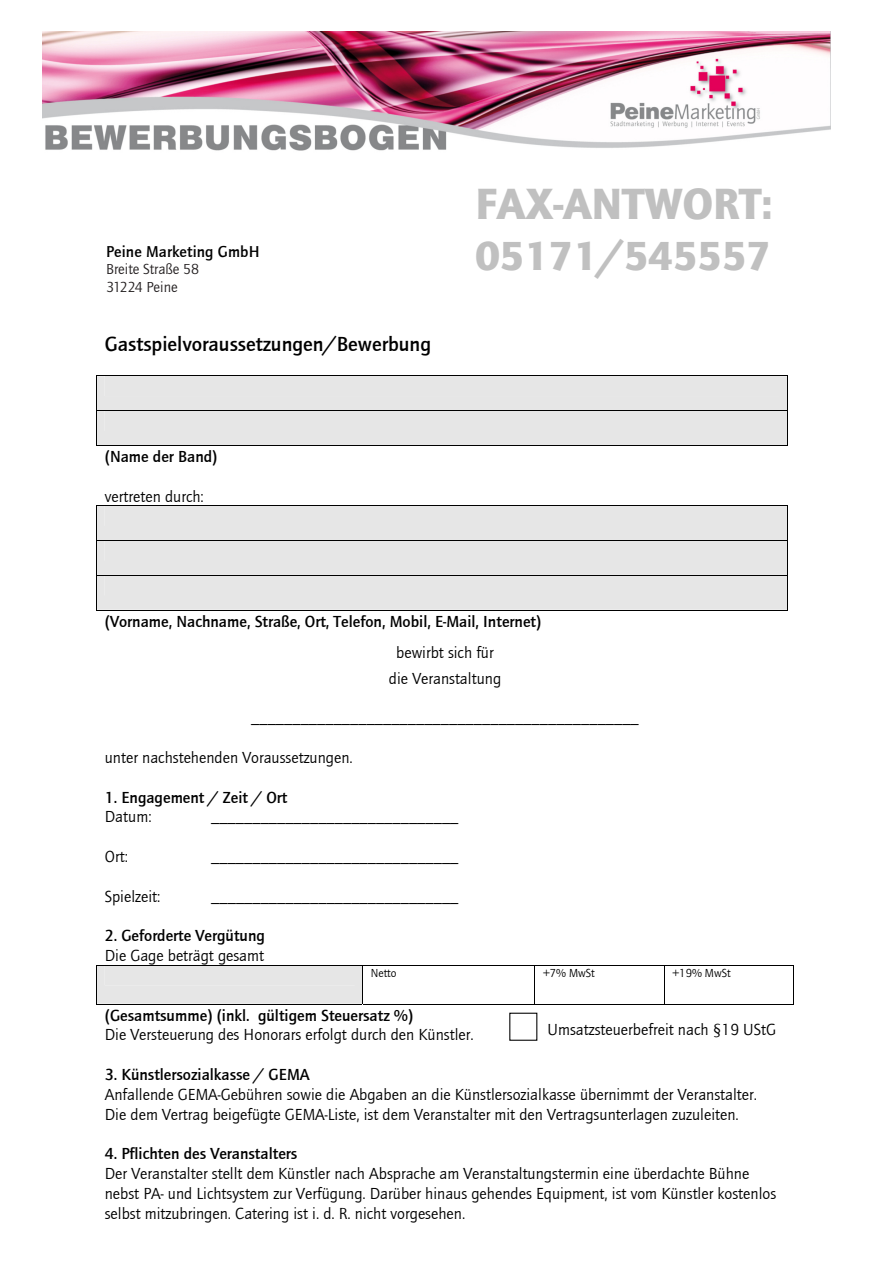
<style>
.page{position:relative;width:893px;height:1263px;background:#fff}
.page>*{position:absolute;margin:0;border:0;box-sizing:border-box;transform-origin:0 0}
.t1{font:900 45px "Stadt Peine";color:#c0c0c0}
.t2{font:900 41.7px "Stadt Peine";letter-spacing:.005em;color:#c0c0c0}
.t3{font:700 21px "Stadt Peine";color:#000}
.t4{font:16.5px/19.8px "Stadt Peine";color:#000}
.t5{font:700 16.5px "Stadt Peine";color:#000}
.t6{font:700 16.2px "Stadt Peine";letter-spacing:.01em;color:#000}
.t7{font:16.2px "Stadt Peine";letter-spacing:.01em;color:#000}
.t8{font:15px/18px "Quay Itc T Boo";color:#231f20}
.t9{font:13.35px "Stadt Peine";color:#000}
.t10{font:12px "Stadt Peine";color:#000}
</style>
<div class="page">
<img style="left:42px;top:32px;width:788px;height:119px">
<div style="left:96px;top:375px;width:692px;height:71px;background:#e6e6e6"></div>
<div style="left:96px;top:505px;width:692px;height:106px;background:#e6e6e6"></div>
<div style="left:97px;top:966px;width:265px;height:38px;background:#e6e6e6"></div>
<hr style="left:96px;top:965px;width:439px;height:1px;background:#000">
<hr style="left:535px;top:965px;width:129px;height:1px;background:#000">
<hr style="left:664px;top:965px;width:130px;height:1px;background:#000">
<hr style="left:96px;top:965px;width:1px;height:39px;background:#000">
<hr style="left:96px;top:1004px;width:266px;height:1px;background:#000">
<hr style="left:362px;top:965px;width:1px;height:39px;background:#000">
<hr style="left:363px;top:1004px;width:172px;height:1px;background:#000">
<hr style="left:535px;top:965px;width:1px;height:39px;background:#000">
<hr style="left:535px;top:1004px;width:129px;height:1px;background:#000">
<hr style="left:664px;top:965px;width:1px;height:39px;background:#000">
<hr style="left:665px;top:1004px;width:128px;height:1px;background:#000">
<hr style="left:793px;top:965px;width:1px;height:39px;background:#000">
<div style="left:509px;top:1013px;width:28px;height:28px;border:1px solid #000"></div>
<p class="t6" style="left:106px;top:241px;width:155px">Peine Marketing GmbH</p>
<p class="t7" style="left:106px;top:261px;width:103px">Goethestraße20</p>
<p class="t8" style="left:106px;top:260px;width:94px">Breite Straße 58<br>31224 Peine</p>
<p class="t3" style="left:105px;top:331px;width:328px">Gastspielvoraussetzungen/Bewerbung</p>
<p class="t5" style="left:105px;top:446px;width:114px">(Name der Band)</p>
<p class="t4" style="left:105px;top:486px;width:100px">vertreten durch:</p>
<h1 class="t1" style="left:475px;top:176px;width:299px">FAX-ANTWORT:</h1>
<h2 class="t2" style="left:475px;top:230px;width:297px">05171/545557</h2>
<p class="t5" style="left:105px;top:611px;width:438px">(Vorname, Nachname, Straße, Ort, Telefon, Mobil, E-Mail, Internet)</p>
<p class="t4" style="left:389px;top:639px;width:114px;line-height:26.1px;text-align:center">bewirbt sich für die Veranstaltung</p>
<p class="t4" style="left:251px;top:707px;width:389px">_______________________________________________</p>
<p class="t4" style="left:105px;top:747px;width:249px">unter nachstehenden Voraussetzungen.</p>
<p class="t5" style="left:105px;top:787px;width:184px">1. Engagement / Zeit / Ort</p>
<p class="t4" style="left:105px;top:807px;width:48px">Datum:</p>
<p class="t4" style="left:211px;top:807px;width:249px">______________________________</p>
<p class="t4" style="left:105px;top:846px;width:25px">Ort:</p>
<p class="t4" style="left:211px;top:846px;width:249px">______________________________</p>
<p class="t4" style="left:105px;top:886px;width:57px">Spielzeit:</p>
<p class="t4" style="left:211px;top:886px;width:249px">______________________________</p>
<p class="t5" style="left:105px;top:925px;width:162px">2. Geforderte Vergütung</p>
<p class="t4" style="left:105px;top:945px;width:161px">Die Gage beträgt gesamt</p>
<p class="t10" style="left:371px;top:966px;width:27px">Netto</p>
<p class="t10" style="left:543px;top:966px;width:53px">+7% MwSt</p>
<p class="t10" style="left:672px;top:966px;width:60px">+19% MwSt</p>
<p class="t5" style="left:105px;top:1005px;width:310px">(Gesamtsumme) (inkl. gültigem Steuersatz %)</p>
<p class="t4" style="left:548px;top:1019px;width:230px">Umsatzsteuerbefreit nach §19 UStG</p>
<p class="t6" style="left:282px;top:1021px;width:10px">a</p>
<p class="t4" style="left:105px;top:1025px;width:370px">Die Versteuerung des Honorars erfolgt durch den Künstler.</p>
<p class="t5" style="left:105px;top:1064px;width:206px">3. Künstlersozialkasse / GEMA</p>
<p class="t4" style="left:105px;top:1084px;width:654px">Anfallende GEMA-Gebühren sowie die Abgaben an die Künstlersozialkasse übernimmt der Veranstalter.<br>Die dem Vertrag beigefügte GEMA-Liste, ist dem Veranstalter mit den Vertragsunterlagen zuzuleiten.</p>
<p class="t5" style="left:105px;top:1143px;width:194px">4. Pflichten des Veranstalters</p>
<p class="t4" style="left:105px;top:1163px;width:673px">Der Veranstalter stellt dem Künstler nach Absprache am Veranstaltungstermin eine überdachte Bühne nebst PA- und Lichtsystem zur Verfügung. Darüber hinaus gehendes Equipment, ist vom Künstler kostenlos selbst mitzubringen. Catering ist i. d. R. nicht vorgesehen.</p>
<p class="t9" style="left:282px;top:1100px;width:10px">D</p>
</div>
